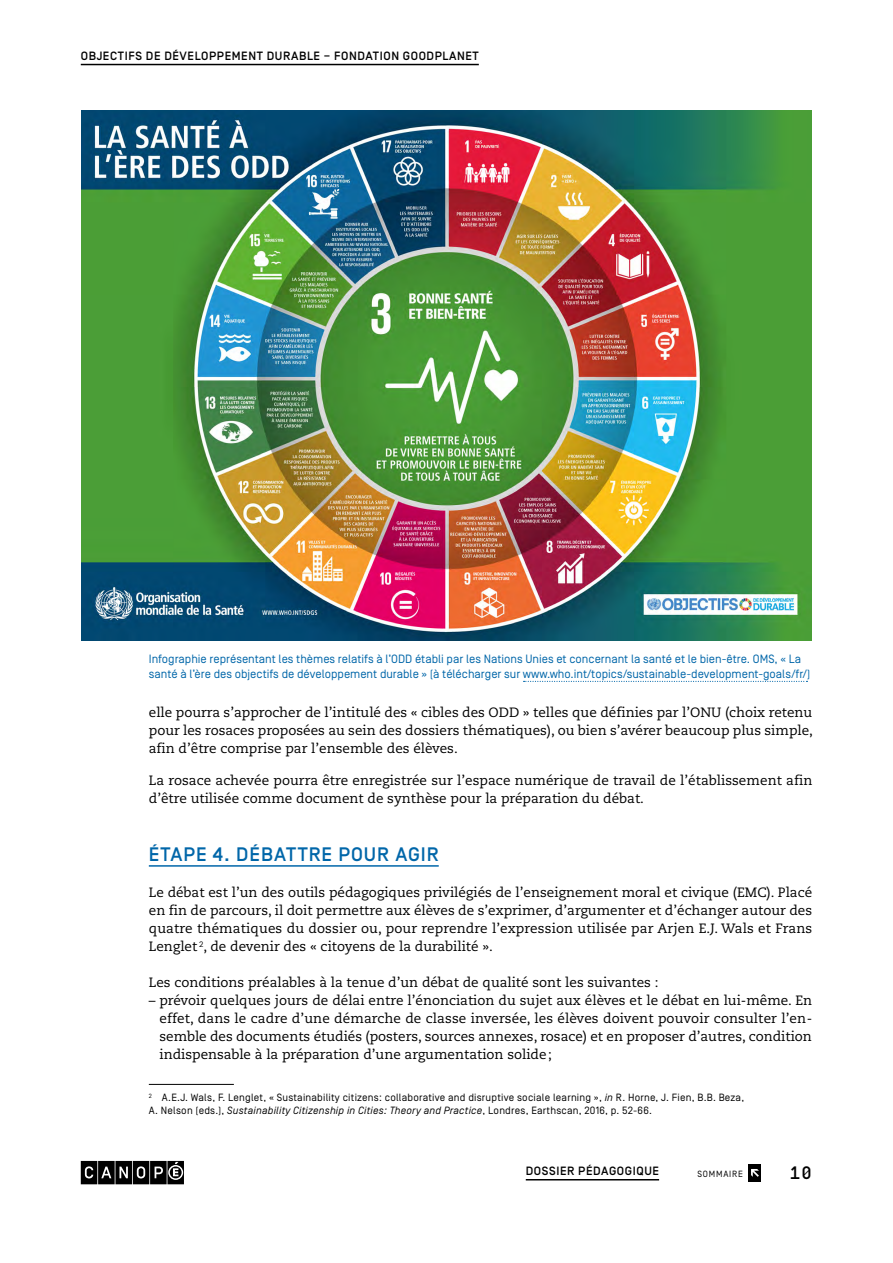
<style>
.page{position:relative;width:893px;height:1263px;background:#fff}
.page>*{position:absolute;margin:0;border:0;box-sizing:border-box;transform-origin:0 0}
.Titre_2_Modif{font:500 19.5px "Simplon BP";letter-spacing:.05em;color:#0066a9}
.t1{font:500 18px "Simplon BP Mono";color:#000}
.Texte_courant_Modif{font:13.5px/18px "Caecilia LT Std";color:#000;text-align:justify}
.Legende{font:12px/14.2px "Simplon BP Regular";color:#0066a9}
.t2{font:500 12px "Simplon BP";letter-spacing:.05em;color:#000}
.Notes_basdepage_Modi{font:10.5px/12.8px "Simplon BP Regular";letter-spacing:.02em;color:#000}
.t3{font:9px "Simplon BP Regular";letter-spacing:.09em;color:#000}
.s1{font-style:italic}
</style>
<div class="page">
<svg style="left:81px;top:1161px;width:103px;height:23px;background:#2f2f2f"></svg>
<div style="left:749px;top:1164px;width:12px;height:17px;background:#000"></div>
<svg style="left:751px;top:1169px;width:8px;height:8px"></svg>
<hr style="left:81px;top:64px;width:398px;height:1px;background:#000">
<hr style="left:526px;top:1179px;width:133px;height:1px;background:#000">
<hr style="left:149px;top:865px;width:290px;height:2px;background:#0066a9">
<hr style="left:149px;top:1084px;width:85px;height:1px;background:#000">
<svg style="left:524px;top:681px;width:283px;height:1px"></svg>
<img style="left:81px;top:111px;width:731px;height:529px">
<p class="t2" style="left:81px;top:49px;width:400px">OBJECTIFS DE DÉVELOPPEMENT DURABLE – FONDATION GOODPLANET</p>
<p class="Legende" style="left:149px;top:652px;width:663px">Infographie représentant les thèmes relatifs à l’ODD établi par les Nations Unies et concernant la santé et le bien-être. OMS, « La santé à l’ère des objectifs de développement durable » (à télécharger sur www.who.int/topics/sustainable-development-goals/fr/)</p>
<p class="Texte_courant_Modif" style="left:149px;top:704px;width:665px">elle pourra s’approcher de l’intitulé des « cibles des ODD » telles que définies par l’ONU (choix retenu pour les rosaces proposées au sein des dossiers thématiques), ou bien s’avérer beaucoup plus simple, afin d’être comprise par l’ensemble des élèves.</p>
<p class="Texte_courant_Modif" style="left:149px;top:771px;width:665px">La rosace achevée pourra être enregistrée sur l’espace numérique de travail de l’établissement afin d’être utilisée comme document de synthèse pour la préparation du débat.</p>
<p class="Titre_2_Modif" style="left:149px;top:843px;width:291px">ÉTAPE 4. DÉBATTRE POUR AGIR</p>
<p class="Texte_courant_Modif" style="left:149px;top:884px;width:665px">Le débat est l’un des outils pédagogiques privilégiés de l’enseignement moral et civique (EMC). Placé en fin de parcours, il doit permettre aux élèves de s’exprimer, d’argumenter et d’échanger autour des quatre thématiques du dossier ou, pour reprendre l’expression utilisée par Arjen E.J. Wals et Frans Lenglet <sup>2</sup>, de devenir des « citoyens de la durabilité ».</p>
<p class="Texte_courant_Modif" style="left:149px;top:974px;width:511px">Les conditions préalables à la tenue d’un débat de qualité sont les suivantes :</p>
<p class="Texte_courant_Modif" style="left:159px;top:992px;width:654px;text-indent:-11px">– prévoir quelques jours de délai entre l’énonciation du sujet aux élèves et le débat en lui-même. En effet, dans le cadre d’une démarche de classe inversée, les élèves doivent pouvoir consulter l’en&shy;semble des documents étudiés (posters, sources annexes, rosace) et en proposer d’autres, condition indispensable à la préparation d’une argumentation solide;</p>
<p class="Notes_basdepage_Modi" style="left:149px;top:1091px;width:597px"><sup>2</sup> A.E.J. Wals, F. Lenglet, « Sustainability citizens: collaborative and disruptive sociale learning », <span class="s1">in</span> R. Horne, J. Fien, B.B. Beza,<br>A. Nelson (eds.), <span class="s1">Sustainability Citizenship in Cities: Theory and Practice</span>, Londres, Earthscan, 2016, p. 52-66.</p>
<p class="t2" style="left:526px;top:1164px;width:135px">DOSSIER PÉDAGOGIQUE</p>
<p class="t3" style="left:697px;top:1168px;width:47px">SOMMAIRE</p>
<h2 class="t1" style="left:789px;top:1161px;width:24px">10</h2>
</div>
